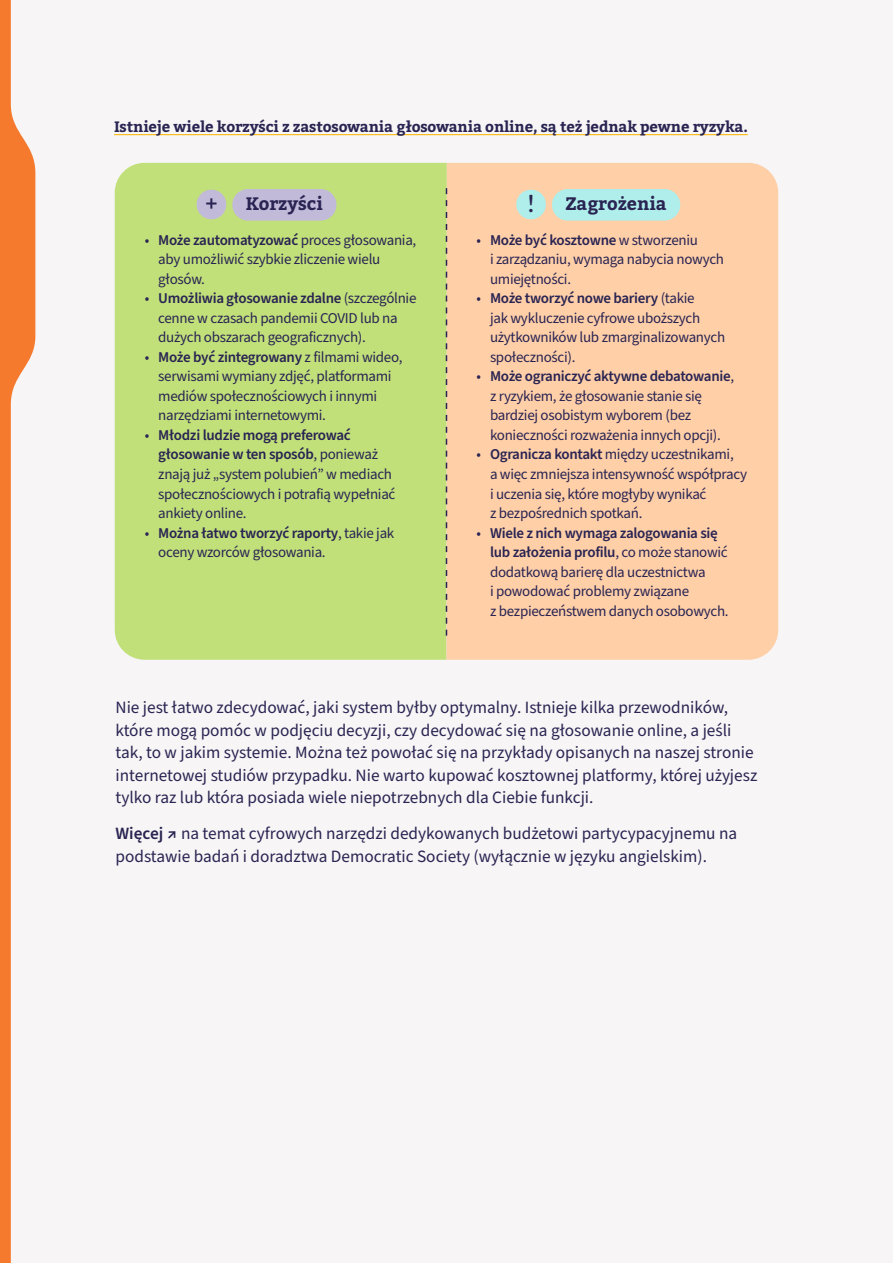
<style>
.page{position:relative;width:893px;height:1263px;background:#f7f5f5}
.page>*{position:absolute;margin:0;border:0;box-sizing:border-box;transform-origin:0 0}
.t1{font:500 24.6px "Brandon Text";color:#292452}
.NOTES_JASNOTURKUSOWY{font:700 18px "Bitter";color:#292452}
.NOTES_JASNOFIOLETOWY{font:700 18px "Bitter";color:#292452}
.TEKST_DO_LEWEJ{font:17.25px/22.5px "Source Sans Pro";color:#292452}
.t2{font:15px/19.5px "Source Sans Pro";letter-spacing:-.02em;color:#292452}
.WYRÓŻNIENIE{font:700 15px "Bitter";letter-spacing:-.01em;color:#292452}
.s1{font-weight:600}
</style>
<div class="page">
<svg style="left:0;top:0;width:35px;height:1263px"></svg>
<hr style="left:114px;top:134px;width:634px;height:1px;background:#faba12">
<div style="left:115px;top:163px;width:331px;height:497px;background:#c1e07a"></div>
<div style="left:446px;top:163px;width:332px;height:497px;background:#ffcfa8"></div>
<svg style="left:446px;top:188px;width:1px;height:448px"></svg>
<div style="left:232px;top:189px;width:104px;height:32px;background:#c2bad9;border-radius:16px"></div>
<div style="left:197px;top:190px;width:29px;height:29px;background:#c2bad9;border-radius:50%"></div>
<div style="left:552px;top:189px;width:128px;height:32px;background:#b0eeeb;border-radius:16px"></div>
<div style="left:516px;top:190px;width:30px;height:29px;background:#b0eeeb;border-radius:50%"></div>
<p class="WYRÓŻNIENIE" style="left:114px;top:117px;width:635px">Istnieje wiele korzyści z zastosowania głosowania online, są też jednak pewne ryzyka.</p>
<p class="NOTES_JASNOFIOLETOWY" style="left:246px;top:192px;width:79px">Korzyści</p>
<p class="t2" style="left:158px;top:231px;width:260px;text-indent:-14px">• <span class="s1">Może zautomatyzować</span> proces głosowania, aby umożliwić szybkie zliczenie wielu głosów.</p>
<p class="t2" style="left:158px;top:289px;width:260px;text-indent:-14px">• <span class="s1">Umożliwia głosowanie zdalne</span> (szczególnie cenne w czasach pandemii COVID lub na dużych obszarach geograficznych).</p>
<p class="t2" style="left:158px;top:348px;width:246px;text-indent:-14px">• <span class="s1">Może być zintegrowany</span> z filmami wideo, serwisami wymiany zdjęć, platformami mediów społecznościowych i innymi narzędziami internetowymi.</p>
<p class="t2" style="left:158px;top:426px;width:239px;text-indent:-14px">• <span class="s1">Młodzi ludzie mogą preferować głosowanie w ten sposób</span>, ponieważ znają już „system polubień” w mediach społecznościowych i potrafią wypełniać ankiety online.</p>
<p class="t2" style="left:158px;top:523px;width:238px;text-indent:-14px">• <span class="s1">Można łatwo tworzyć raporty</span>, takie jak oceny wzorców głosowania.</p>
<h1 class="t1" style="left:528px;top:187px;width:8px">!</h1>
<h1 class="t1" style="left:204px;top:187px;width:16px">+</h1>
<p class="NOTES_JASNOTURKUSOWY" style="left:565px;top:192px;width:103px">Zagrożenia</p>
<p class="t2" style="left:490px;top:231px;width:236px;text-indent:-14px">• <span class="s1">Może być kosztowne</span> w stworzeniu<br>i zarządzaniu, wymaga nabycia nowych umiejętności.</p>
<p class="t2" style="left:490px;top:289px;width:237px;text-indent:-14px">• <span class="s1">Może tworzyć nowe bariery</span> (takie<br>jak wykluczenie cyfrowe uboższych użytkowników lub zmarginalizowanych społeczności).</p>
<p class="t2" style="left:490px;top:367px;width:246px;text-indent:-14px">• <span class="s1">Może ograniczyć aktywne debatowanie</span>, z ryzykiem, że głosowanie stanie się bardziej osobistym wyborem (bez konieczności rozważenia innych opcji).</p>
<p class="t2" style="left:490px;top:445px;width:259px;text-indent:-14px">• <span class="s1">Ogranicza kontakt</span> między uczestnikami,<br>a więc zmniejsza intensywność współpracy i uczenia się, które mogłyby wynikać<br>z bezpośrednich spotkań.</p>
<p class="t2" style="left:490px;top:523px;width:240px;text-indent:-14px">• <span class="s1">Wiele z nich wymaga zalogowania się lub założenia profilu</span>, co może stanowić dodatkową barierę dla uczestnictwa<br>i powodować problemy związane<br>z bezpieczeństwem danych osobowych.</p>
<p class="TEKST_DO_LEWEJ" style="left:116px;top:697px;width:643px">Nie jest łatwo zdecydować, jaki system byłby optymalny. Istnieje kilka przewodników, które mogą pomóc w podjęciu decyzji, czy decydować się na głosowanie online, a jeśli tak, to w jakim systemie. Można też powołać się na przykłady opisanych na naszej stronie internetowej studiów przypadku. Nie warto kupować kosztownej platformy, której użyjesz tylko raz lub która posiada wiele niepotrzebnych dla Ciebie funkcji.</p>
<p class="TEKST_DO_LEWEJ" style="left:116px;top:823px;width:623px"><span class="s1">Więcej ↗</span> na temat cyfrowych narzędzi dedykowanych budżetowi partycypacyjnemu na podstawie badań i doradztwa Democratic Society (wyłącznie w języku angielskim).</p>
</div>
